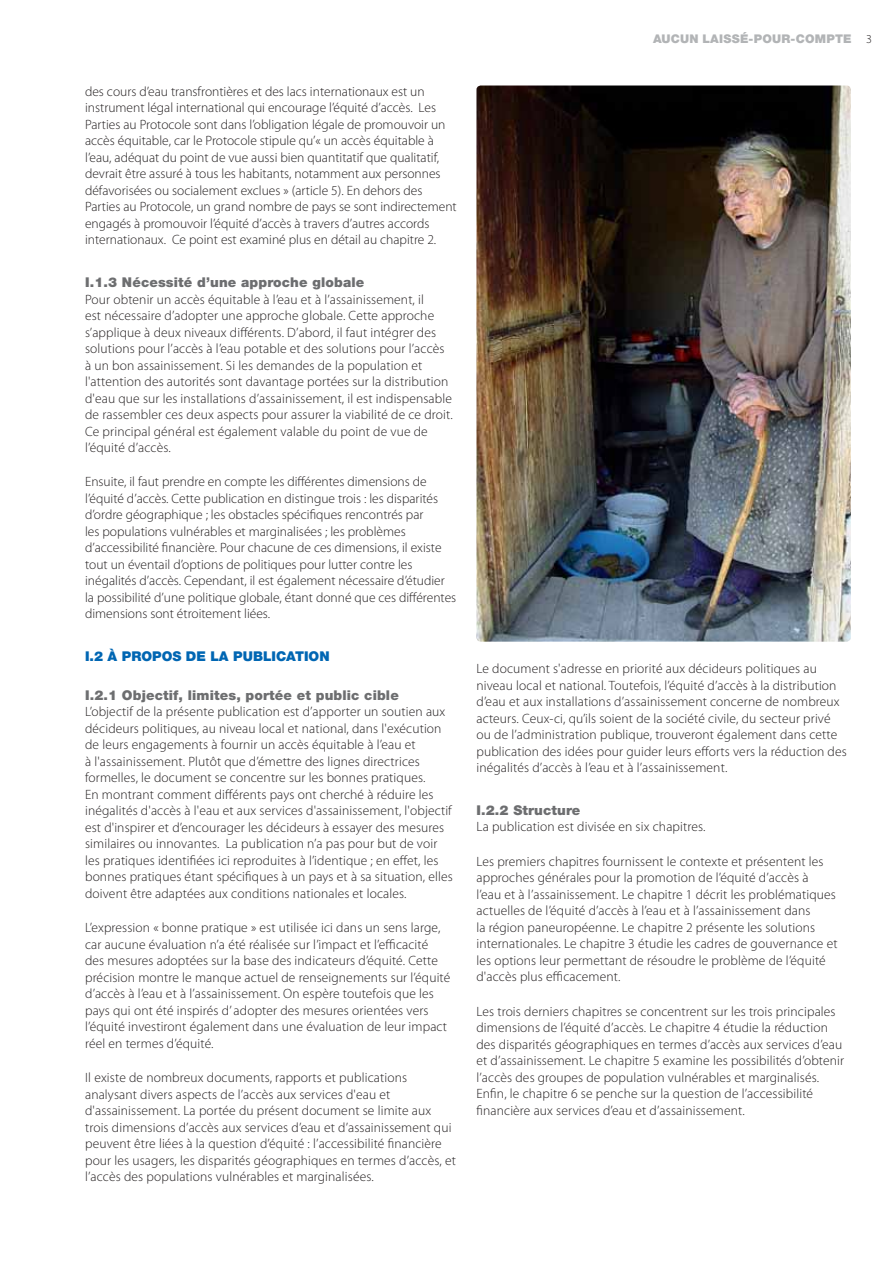
<style>
.page{position:relative;width:893px;height:1263px;background:#fff}
.page>*{position:absolute;margin:0;border:0;box-sizing:border-box;transform-origin:0 0}
.t1{font:300 13.5px/16.5px "Myriad Pro";letter-spacing:.01em;color:#231f20}
.t2{font:900 13.5px "Helvetica Neue";letter-spacing:.01em;color:#6d6e70}
.t3{font:900 13.5px "Helvetica Neue";color:#0066b3}
.t4{font:900 12px "Helvetica Neue";letter-spacing:.02em;color:#b2b4b6}
.s1{font-family:"Myriad Pro";font-weight:300;color:#231f20}
</style>
<div class="page">
<img style="left:476px;top:86px;width:374px;height:556px;border-radius:4px">
<p class="t1" style="left:85px;top:84px;width:373px">des cours d’eau transfrontières et des lacs internationaux est un instrument légal international qui encourage l’équité d’accès. Les Parties au Protocole sont dans l’obligation légale de promouvoir un accès équitable, car le Protocole stipule qu’« un accès équitable à l’eau, adéquat du point de vue aussi bien quantitatif que qualitatif, devrait être assuré à tous les habitants, notamment aux personnes défavorisées ou socialement exclues » (article 5). En dehors des Parties au Protocole, un grand nombre de pays se sont indirectement engagés à promouvoir l’équité d’accès à travers d’autres accords internationaux. Ce point est examiné plus en détail au chapitre 2.</p>
<p class="t2" style="left:85px;top:277px;width:281px">I.1.3 Nécessité d’une approche globale</p>
<p class="t1" style="left:85px;top:292px;width:369px">Pour obtenir un accès équitable à l’eau et à l’assainissement, il<br>est nécessaire d’adopter une approche globale. Cette approche s’applique à deux niveaux différents. D’abord, il faut intégrer des solutions pour l’accès à l’eau potable et des solutions pour l’accès à un bon assainissement. Si les demandes de la population et l'attention des autorités sont davantage portées sur la distribution d'eau que sur les installations d’assainissement, il est indispensable de rassembler ces deux aspects pour assurer la viabilité de ce droit.<br>Ce principal général est également valable du point de vue de l’équité d’accès.</p>
<p class="t1" style="left:85px;top:475px;width:372px">Ensuite, il faut prendre en compte les différentes dimensions de l’équité d’accès. Cette publication en distingue trois : les disparités d’ordre géographique ; les obstacles spécifiques rencontrés par<br>les populations vulnérables et marginalisées ; les problèmes d’accessibilité financière. Pour chacune de ces dimensions, il existe tout un éventail d’options de politiques pour lutter contre les inégalités d’accès. Cependant, il est également nécessaire d’étudier la possibilité d’une politique globale, étant donné que ces différentes dimensions sont étroitement liées.</p>
<p class="t3" style="left:85px;top:652px;width:246px">I.2 À PROPOS DE LA PUBLICATION</p>
<p class="t2" style="left:85px;top:690px;width:315px">I.2.1 Objectif, limites, portée et public cible</p>
<p class="t1" style="left:85px;top:705px;width:369px">L’objectif de la présente publication est d’apporter un soutien aux décideurs politiques, au niveau local et national, dans l'exécution de leurs engagements à fournir un accès équitable à l’eau et<br>à l'assainissement. Plutôt que d’émettre des lignes directrices formelles, le document se concentre sur les bonnes pratiques.<br>En montrant comment différents pays ont cherché à réduire les inégalités d'accès à l'eau et aux services d'assainissement, l'objectif est d'inspirer et d’encourager les décideurs à essayer des mesures similaires ou innovantes. La publication n’a pas pour but de voir les pratiques identifiées ici reproduites à l’identique ; en effet, les bonnes pratiques étant spécifiques à un pays et à sa situation, elles doivent être adaptées aux conditions nationales et locales.</p>
<p class="t1" style="left:85px;top:921px;width:367px">L’expression « bonne pratique » est utilisée ici dans un sens large, car aucune évaluation n’a été réalisée sur l’impact et l’efficacité des mesures adoptées sur la base des indicateurs d’équité. Cette précision montre le manque actuel de renseignements sur l’équité d’accès à l’eau et à l’assainissement. On espère toutefois que les pays qui ont été inspirés d’ adopter des mesures orientées vers l’équité investiront également dans une évaluation de leur impact réel en termes d’équité.</p>
<p class="t1" style="left:85px;top:1071px;width:372px">Il existe de nombreux documents, rapports et publications analysant divers aspects de l’accès aux services d'eau et d'assainissement. La portée du présent document se limite aux trois dimensions d’accès aux services d’eau et d’assainissement qui peuvent être liées à la question d’équité : l’accessibilité financière pour les usagers, les disparités géographiques en termes d’accès, et l’accès des populations vulnérables et marginalisées.</p>
<p class="t4" style="left:653px;top:34px;width:220px">AUCUN LAISSÉ-POUR-COMPTE <span class="s1">3</span></p>
<p class="t1" style="left:476px;top:662px;width:372px">Le document s'adresse en priorité aux décideurs politiques au niveau local et national. Toutefois, l’équité d’accès à la distribution d’eau et aux installations d’assainissement concerne de nombreux acteurs. Ceux-ci, qu’ils soient de la société civile, du secteur privé ou de l’administration publique, trouveront également dans cette publication des idées pour guider leurs efforts vers la réduction des inégalités d’accès à l’eau et à l’assainissement.</p>
<p class="t2" style="left:476px;top:805px;width:105px">I.2.2 Structure</p>
<p class="t1" style="left:476px;top:820px;width:230px">La publication est divisée en six chapitres.</p>
<p class="t1" style="left:476px;top:854px;width:362px">Les premiers chapitres fournissent le contexte et présentent les approches générales pour la promotion de l’équité d’accès à<br>l’eau et à l’assainissement. Le chapitre 1 décrit les problématiques actuelles de l’équité d’accès à l’eau et à l’assainissement dans<br>la région paneuropéenne. Le chapitre 2 présente les solutions internationales. Le chapitre 3 étudie les cadres de gouvernance et les options leur permettant de résoudre le problème de l’équité d'accès plus efficacement.</p>
<p class="t1" style="left:476px;top:1004px;width:369px">Les trois derniers chapitres se concentrent sur les trois principales dimensions de l’équité d’accès. Le chapitre 4 étudie la réduction des disparités géographiques en termes d’accès aux services d’eau et d’assainissement. Le chapitre 5 examine les possibilités d’obtenir l’accès des groupes de population vulnérables et marginalisés.<br>Enfin, le chapitre 6 se penche sur la question de l’accessibilité financière aux services d’eau et d’assainissement.</p>
</div>
